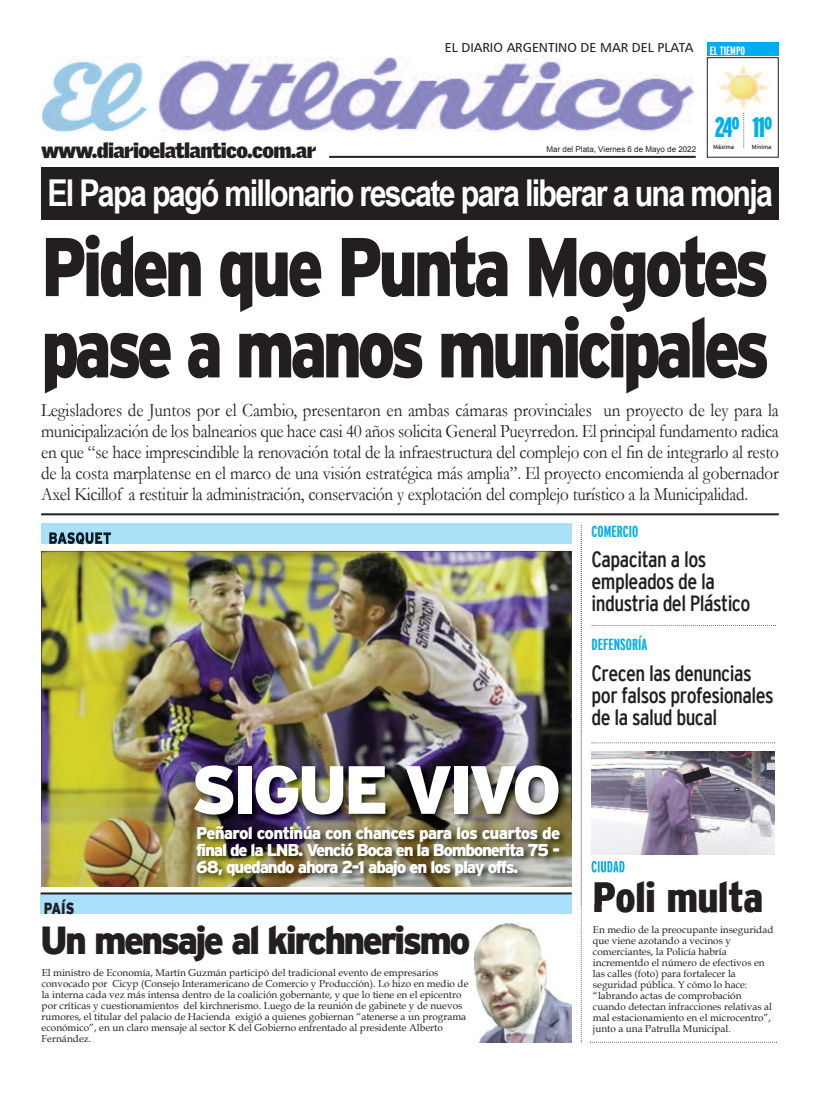
<style>
.page{position:relative;width:820px;height:1095px;background:#fff}
.page>*{position:absolute;margin:0;border:0;box-sizing:border-box;transform-origin:0 0}
.t1{font:900 83px/81.3px "Interstate";letter-spacing:-.07em;color:#231f20;scale:.81 1}
.t2{font:900 68px "Interstate";letter-spacing:-.055em;color:#fff}
.t3{font:900 condensed 42px "Interstate";letter-spacing:-.015em;color:#231f20;scale:1.07 1}
.t4{font:900 39px "Interstate";letter-spacing:-.07em;color:#231f20;scale:.95 1}
.t5{font:700 37px "Arial Narrow";letter-spacing:-.045em;color:#fff}
.t6{font:900 extra-condensed 28px "Interstate";color:#00aeef}
.t7{font:condensed 22px/22px "Interstate";letter-spacing:-.025em;color:#231f20}
.t8{font:900 21px "Griffith Gothic";letter-spacing:-.03em;color:#231f20}
.t9{font:19px/21px "Garamond";letter-spacing:-.015em;color:#231f20;text-align:justify;scale:.9 1}
.t10{font:900 17px/17px "Interstate";letter-spacing:-.07em;color:#fff;text-align:justify}
.t11{font:700 extra-condensed 16px "Interstate";color:#00aeef}
.t12{font:900 16px "Interstate";color:#231f20;scale:.8 1}
.t13{font:13px "Humanist 777 BT Roman B";color:#231f20}
.t14{font:700 extra-condensed 12px "Interstate";color:#fff}
.t15{font:10px/11px "Book Antiqua";color:#231f20}
.t16{font:8px "Arial";color:#231f20}
.t17{font:6px "Interstate";letter-spacing:-.005em;color:#231f20}
</style>
<div class="page">
<hr style="left:41px;top:513px;width:737px;height:2px;background:#231f20">
<div style="left:41px;top:523px;width:530px;height:20px;background:#aae0f9"></div>
<img style="left:630px;top:751px;width:144px;height:103px">
<img style="left:40px;top:532px;width:590px;height:372px">
<img style="left:42px;top:551px;width:529px;height:269px">
<img style="left:42px;top:820px;width:132px;height:65px">
<img style="left:41px;top:532px;width:530px;height:11px">
<img style="left:49px;top:532px;width:62px;height:11px">
<img style="left:49px;top:543px;width:60px;height:1px">
<img style="left:591px;top:751px;width:39px;height:103px">
<img style="left:591px;top:860px;width:33px;height:12px">
<img style="left:594px;top:880px;width:36px;height:24px">
<img style="left:42px;top:56px;width:651px;height:75px">
<hr style="left:329px;top:156px;width:366px;height:2px;background:#231f20">
<div style="left:706px;top:57px;width:72px;height:100px;border:1px solid #231f20"></div>
<div style="left:706px;top:43px;width:72px;height:13px;background:#00aeef"></div>
<svg style="left:743px;top:113px;width:1px;height:34px"></svg>
<img style="left:717px;top:65px;width:54px;height:44px">
<img style="left:174px;top:820px;width:417px;height:78px">
<img style="left:174px;top:820px;width:398px;height:67px">
<svg style="left:580px;top:525px;width:1px;height:516px"></svg>
<div style="left:41px;top:167px;width:737px;height:52px;background:#231f20"></div>
<svg style="left:590px;top:1041px;width:185px;height:1px"></svg>
<svg style="left:591px;top:625px;width:184px;height:1px"></svg>
<svg style="left:591px;top:742px;width:182px;height:1px"></svg>
<div style="left:41px;top:893px;width:530px;height:21px;background:#aae0f9"></div>
<hr style="left:41px;top:892px;width:530px;height:2px;background:#231f20">
<img style="left:450px;top:923px;width:121px;height:119px">
<svg style="left:682px;top:766px;width:28px;height:17px"></svg>
<h3 class="t13" style="left:444px;top:40px;width:250px">EL DIARIO ARGENTINO DE MAR DEL PLATA</h3>
<p class="t14" style="left:709px;top:44px;width:37px">EL TIEMPO</p>
<h3 class="t6" style="left:714px;top:111px;width:60px">24º 11º</h3>
<h3 class="t8" style="left:41px;top:139px;width:276px">www.diarioelatlantico.com.ar</h3>
<p class="t17" style="left:712px;top:143px;width:23px">Máxima</p>
<p class="t17" style="left:751px;top:143px;width:21px">Mínima</p>
<p class="t16" style="left:546px;top:145px;width:151px">Mar del Plata, Viernes 6 de Mayo de 2022</p>
<h3 class="t5" style="left:47px;top:171px;width:727px">El Papa pagó millonario rescate para liberar a una monja</h3>
<h1 class="t1" style="left:41px;top:225px;width:900px">Piden que Punta Mogotes pase a manos municipales</h1>
<p class="t9" style="left:41px;top:400px;width:820px">Legisladores de Juntos por el Cambio, presentaron en ambas cámaras provinciales un proyecto de ley para la municipalización de los balnearios que hace casi 40 años solicita General Pueyrredon. El principal fundamento radica en que “se hace imprescindible la renovación total de la infraestructura del complejo con el fin de integrarlo al resto de la costa marplatense en el marco de una visión estratégica más amplia”. El proyecto encomienda al gobernador Axel Kicillof a restituir la administración, conservación y explotación del complejo turístico a la Municipalidad.</p>
<h3 class="t11" style="left:591px;top:523px;width:48px">COMERCIO</h3>
<h3 class="t7" style="left:591px;top:547px;width:160px">Capacitan a los empleados de la industria del Plástico</h3>
<h3 class="t11" style="left:591px;top:635px;width:57px">DEFENSORÍA</h3>
<h2 class="t2" style="left:191px;top:750px;width:371px">SIGUE VIVO</h2>
<h3 class="t10" style="left:196px;top:824px;width:365px">Peñarol continúa con chances para los cuartos de final de la LNB. Venció Boca en la Bombonerita 75 - 68, quedando ahora 2-1 abajo en los play offs.</h3>
<h3 class="t12" style="left:44px;top:899px;width:40px">PAÍS</h3>
<h3 class="t4" style="left:40px;top:917px;width:454px">Un mensaje al kirchnerismo</h3>
<p class="t15" style="left:42px;top:967px;width:428px">El ministro de Economía, Martín Guzmán participó del tradicional evento de empresarios convocado por Cicyp (Consejo Interamericano de Comercio y Producción). Lo hizo en medio de la interna cada vez más intensa dentro de la coalición gobernante, y que lo tiene en el epicentro por críticas y cuestionamientos del kirchnerismo. Luego de la reunión de gabinete y de nuevos rumores, el titular del palacio de Hacienda exigió a quienes gobiernan “atenerse a un programa económico”, en un claro mensaje al sector K del Gobierno enfrentado al presidente Alberto Fernández.</p>
<h3 class="t7" style="left:591px;top:662px;width:183px">Crecen las denuncias por falsos profesionales de la salud bucal</h3>
<h3 class="t3" style="left:592px;top:873px;width:161px">Poli multa</h3>
<p class="t15" style="left:592px;top:923px;width:182px">En medio de la preocupante inseguridad que viene azotando a vecinos y comerciantes, la Policía habría incrementdo el número de efectivos en las calles (foto) para fortalecer la seguridad pública. Y cómo lo hace: “labrando actas de comprobación cuando detectan infracciones relativas al mal estacionamiento en el microcentro”, junto a una Patrulla Municipal.</p>
</div>
